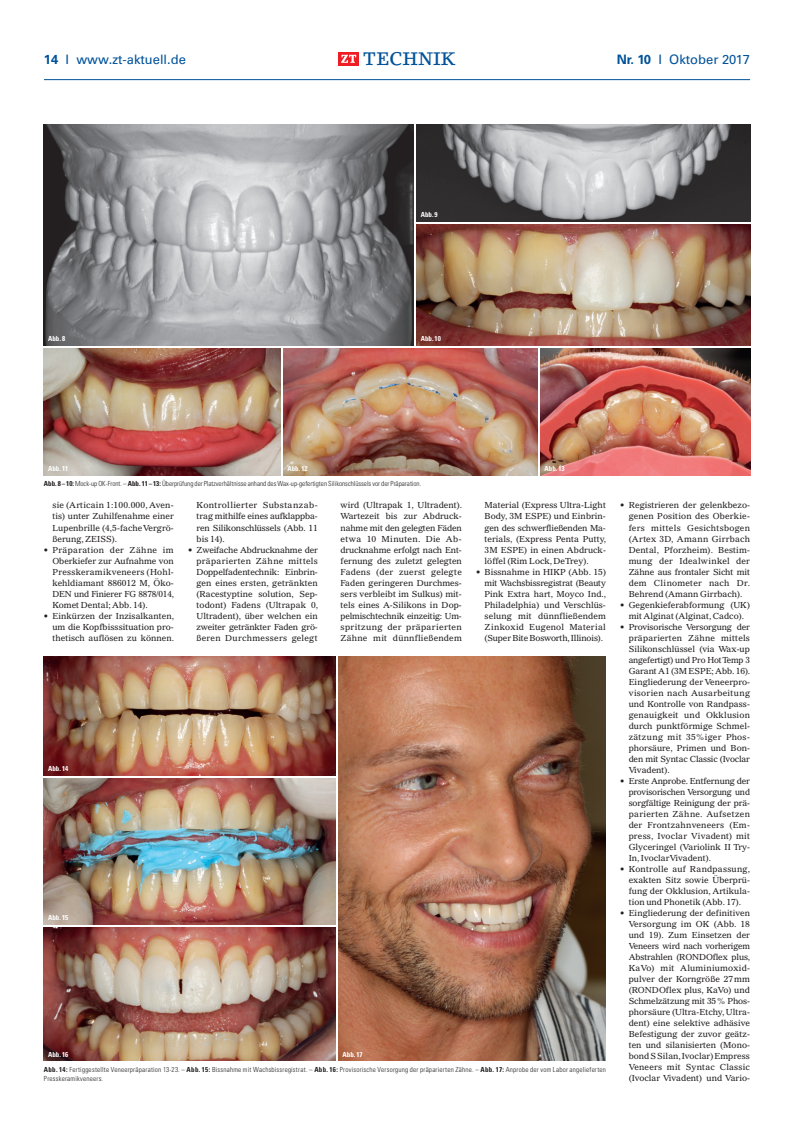
<style>
.page{position:relative;width:794px;height:1134px;background:#fff}
.page>*{position:absolute;margin:0;border:0;box-sizing:border-box;transform-origin:0 0}
.Header_Category{font:18px "Lino Letter Medium Os F";color:#01529a}
.t1{font:500 13px "Univers CE";color:#01529a}
.t2{font:8.5px/11px "Gazette LH";color:#231f20;text-align:justify}
.t3{font:300 condensed 7px/8.5px "Univers";letter-spacing:.025em;color:#231f20}
.t4{font:300 condensed 7px "Univers";color:#231f20}
.t5{font:700 condensed 7px "Univers";color:#fff}
.s1{font-weight:700}
</style>
<div class="page">
<img style="left:416px;top:224px;width:334px;height:122px">
<img style="left:44px;top:125px;width:370px;height:221px">
<img style="left:416px;top:125px;width:334px;height:97px">
<img style="left:44px;top:348px;width:237px;height:127px">
<img style="left:283px;top:348px;width:255px;height:127px">
<img style="left:540px;top:348px;width:210px;height:127px">
<img style="left:44px;top:656px;width:291px;height:120px">
<img style="left:44px;top:779px;width:291px;height:146px">
<img style="left:44px;top:927px;width:291px;height:134px">
<img style="left:338px;top:656px;width:268px;height:405px">
<svg style="left:339px;top:52px;width:20px;height:13px"></svg>
<svg style="left:341px;top:55px;width:15px;height:8px"></svg>
<hr style="left:44px;top:79px;width:706px;height:1px;background:#01529a">
<p class="t1" style="left:44px;top:52px;width:144px"><span class="s1">14</span> I www.zt-aktuell.de</p>
<p class="Header_Category" style="left:363px;top:48px;width:94px">TECHNIK</p>
<p class="t1" style="left:617px;top:52px;width:135px"><span class="s1">Nr. 10</span> I Oktober 2017</p>
<p class="t5" style="left:48px;top:334px;width:19px">Abb. 8</p>
<p class="t5" style="left:48px;top:464px;width:22px">Abb. 11</p>
<p class="t5" style="left:421px;top:210px;width:19px">Abb. 9</p>
<p class="t5" style="left:421px;top:334px;width:22px">Abb. 10</p>
<p class="t5" style="left:287px;top:464px;width:22px">Abb. 12</p>
<p class="t5" style="left:544px;top:464px;width:22px">Abb. 13</p>
<p class="t4" style="left:44px;top:480px;width:379px"><span class="s1">Abb. 8 –10:</span> Mock-up OK-Front. – <span class="s1">Abb. 11 – 13:</span> Überprüfung der Platzverhältnisse anhand des Wax-up-gefertigten Silikonschlüssels vor der Präparation.</p>
<p class="t2" style="left:52px;top:500px;width:123px">sie (Articain 1:100.000, Aven&shy;tis) unter Zuhilfenahme einer Lupenbrille (4,5-fache Vergrö&shy;ßerung, ZEISS).</p>
<p class="t2" style="left:52px;top:544px;width:123px;text-indent:-9px">• Präparation der Zähne im Oberkiefer zur Aufnahme von Presskeramikveneers (Hohl&shy;kehldiamant 886012 M, Öko-DEN und Finierer FG 8878/014, Komet Dental; Abb. 14).</p>
<p class="t2" style="left:52px;top:610px;width:123px;text-indent:-9px">• Einkürzen der Inzisalkanten, um die Kopfbisssituation pro&shy;thetisch auflösen zu können.</p>
<p class="t2" style="left:196px;top:500px;width:123px">Kontrollierter Substanzab&shy;trag mithilfe eines aufklappba&shy;ren Silikonschlüssels (Abb. 11 bis 14).</p>
<p class="t2" style="left:196px;top:544px;width:123px;text-indent:-9px">• Zweifache Abdrucknahme der präparierten Zähne mittels Doppelfadentechnik: Einbrin&shy;gen eines ersten, getränkten (Racestyptine solution, Sep&shy;todont) Fadens (Ultrapak 0, Ultradent), über welchen ein zweiter getränkter Faden grö&shy;ßeren Durchmessers gelegt</p>
<p class="t2" style="left:340px;top:500px;width:123px;text-align:left">wird (Ultrapak 1, Ultradent).<br>Wartezeit bis zur Abdruck&shy;nahme mit den gelegten Fäden etwa 10 Minuten. Die Ab&shy;drucknahme erfolgt nach Ent&shy;fernung des zuletzt gelegten<br>Fadens (der zuerst gelegte<br>Faden geringeren Durchmes&shy;sers verbleibt im Sulkus) mit&shy;tels eines A-Silikons in Dop&shy;pelmischtechnik einzeitig: Um&shy;spritzung der präparierten<br>Zähne mit dünnfließendem</p>
<p class="t2" style="left:484px;top:500px;width:123px">Material (Express Ultra-Light Body, 3M ESPE) und Einbrin&shy;gen des schwerfließenden Ma&shy;terials, (Express Penta Putty, 3M ESPE) in einen Abdruck&shy;löffel (Rim Lock, DeTrey).</p>
<p class="t2" style="left:484px;top:566px;width:123px;text-indent:-9px">• Bissnahme in HIKP (Abb. 15) mit Wachsbissregistrat (Beauty Pink Extra hart, Moyco Ind., Philadelphia) und Verschlüs&shy;selung mit dünnfließendem Zinkoxid Eugenol Material (Super Bite Bosworth, Illinois).</p>
<p class="t5" style="left:48px;top:765px;width:22px">Abb. 14</p>
<p class="t5" style="left:48px;top:913px;width:22px">Abb. 15</p>
<p class="t5" style="left:48px;top:1050px;width:22px">Abb. 16</p>
<p class="t5" style="left:342px;top:1050px;width:22px">Abb. 17</p>
<p class="t3" style="left:44px;top:1065px;width:563px"><span class="s1">Abb. 14:</span> Fertiggestellte Veneerpräparation 13-23. – <span class="s1">Abb. 15:</span> Bissnahme mit Wachsbissregistrat. – <span class="s1">Abb. 16:</span> Provisorische Versorgung der präparierten Zähne. – <span class="s1">Abb. 17:</span> Anprobe der vom Labor angelieferten<br>Presskeramikveneers.</p>
<p class="t2" style="left:628px;top:500px;width:123px;text-indent:-9px">• Registrieren der gelenkbezo&shy;genen Position des Oberkie&shy;fers mittels Gesichtsbogen (Artex 3D, Amann Girrbach Dental, Pforzheim). Bestim&shy;mung der Idealwinkel der Zähne aus frontaler Sicht mit dem Clinometer nach Dr.<br>Behrend (Amann Girrbach).</p>
<p class="t2" style="left:620px;top:599px;width:131px;text-align:center">• Gegenkieferabformung (UK) mit Alginat (Alginat, Cadco).</p>
<p class="t2" style="left:628px;top:621px;width:123px;text-indent:-9px">• Provisorische Versorgung der präparierten Zähne mittels Silikonschlüssel (via Wax-up angefertigt) und Pro Hot Temp 3<br>Garant A1 (3M ESPE; Abb. 16).<br>Eingliederung der Veneerpro&shy;visorien nach Ausarbeitung und Kontrolle von Randpass&shy;genauigkeit und Okklusion durch punktförmige Schmel&shy;zätzung mit 35%iger Phos&shy;phorsäure, Primen und Bon&shy;den mit Syntac Classic (Ivoclar Vivadent).</p>
<p class="t2" style="left:628px;top:775px;width:123px;text-indent:-9px">• Erste Anprobe. Entfernung der provisorischen Versorgung und sorgfältige Reinigung der prä&shy;parierten Zähne. Aufsetzen der Frontzahnveneers (Em&shy;press, Ivoclar Vivadent) mit Glyceringel (Variolink II Try-In, Ivoclar Vivadent).</p>
<p class="t2" style="left:628px;top:863px;width:123px;text-indent:-9px">• Kontrolle auf Randpassung, exakten Sitz sowie Überprü&shy;fung der Okklusion, Artikula&shy;tion und Phonetik (Abb. 17).</p>
<p class="t2" style="left:628px;top:907px;width:123px;text-indent:-9px">• Eingliederung der definitiven Versorgung im OK (Abb. 18 und 19). Zum Einsetzen der Veneers wird nach vorherigem Abstrahlen (RONDOflex plus, KaVo) mit Aluminiumoxid&shy;pulver der Korngröße 27mm (RONDOflex plus, KaVo) und Schmelzätzung mit 35% Phos&shy;phorsäure (Ultra-Etchy, Ultra&shy;dent) eine selektive adhäsive Befestigung der zuvor geätz&shy;ten und silanisierten (Mono&shy;bond S Silan, Ivoclar) Empress Veneers mit Syntac Classic (Ivoclar Vivadent) und Vario-</p>
</div>
